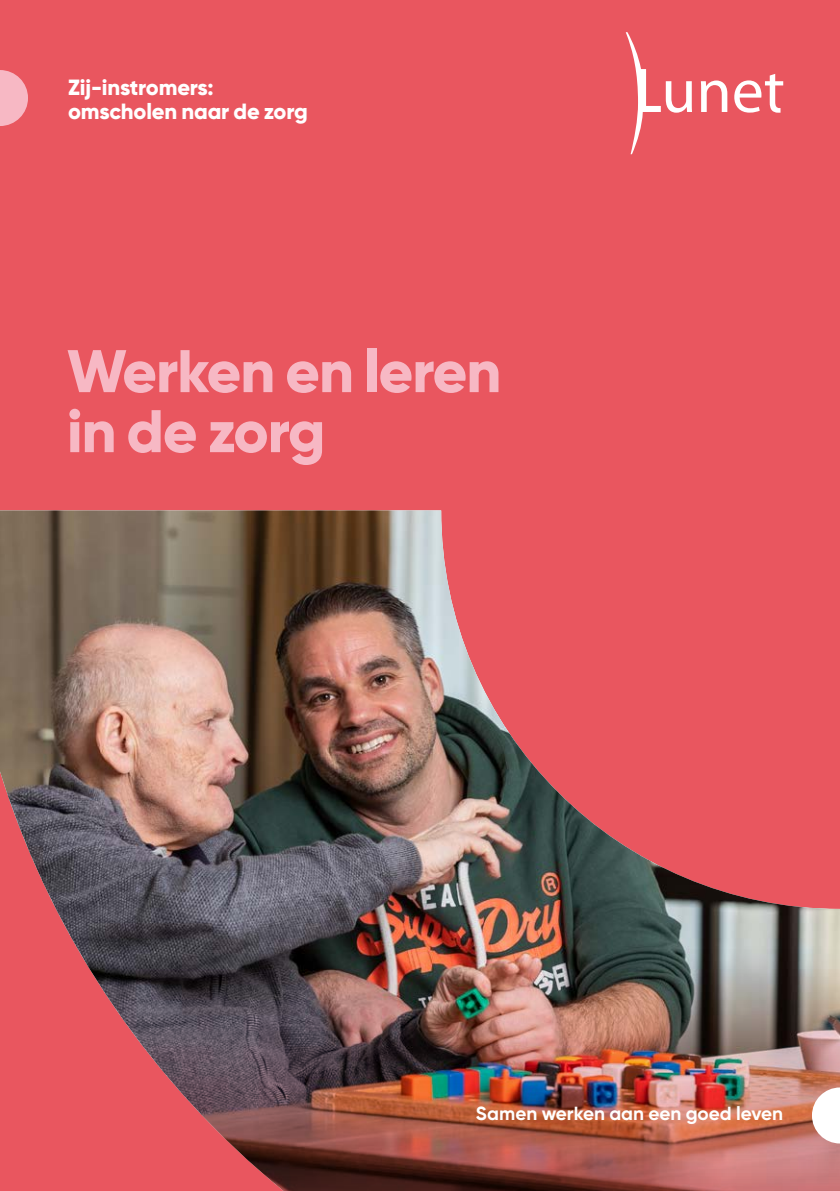
<style>
.page{position:relative;width:840px;height:1191px;background:#fff}
.page>*{position:absolute;margin:0;border:0;box-sizing:border-box;transform-origin:0 0}
.t1{font:800 60px/60px "Gilroy";letter-spacing:-.02em;color:#f7b8c4}
.t2{font:800 22px/24px "Gilroy";letter-spacing:-.01em;color:#fff}
.t3{font:700 19px "Gilroy";color:#fff}
</style>
<div class="page">
<div style="left:0;top:0;width:839px;height:1191px;background:#e9565f"></div>
<img style="left:0;top:510px;width:839px;height:681px">
<svg style="left:0;top:70px;width:28px;height:56px"></svg>
<svg style="left:700px;top:80px;width:27px;height:32px"></svg>
<svg style="left:734px;top:74px;width:48px;height:39px"></svg>
<svg style="left:625px;top:32px;width:66px;height:122px"></svg>
<svg style="left:811px;top:1087px;width:28px;height:56px"></svg>
<p class="t2" style="left:68px;top:75px;width:241px">Zij-instromers: omscholen naar de zorg</p>
<h1 class="t1" style="left:67px;top:341px;width:435px">Werken en leren in de zorg</h1>
<p class="t3" style="left:475px;top:1101px;width:309px">Samen werken aan een goed leven</p>
</div>
